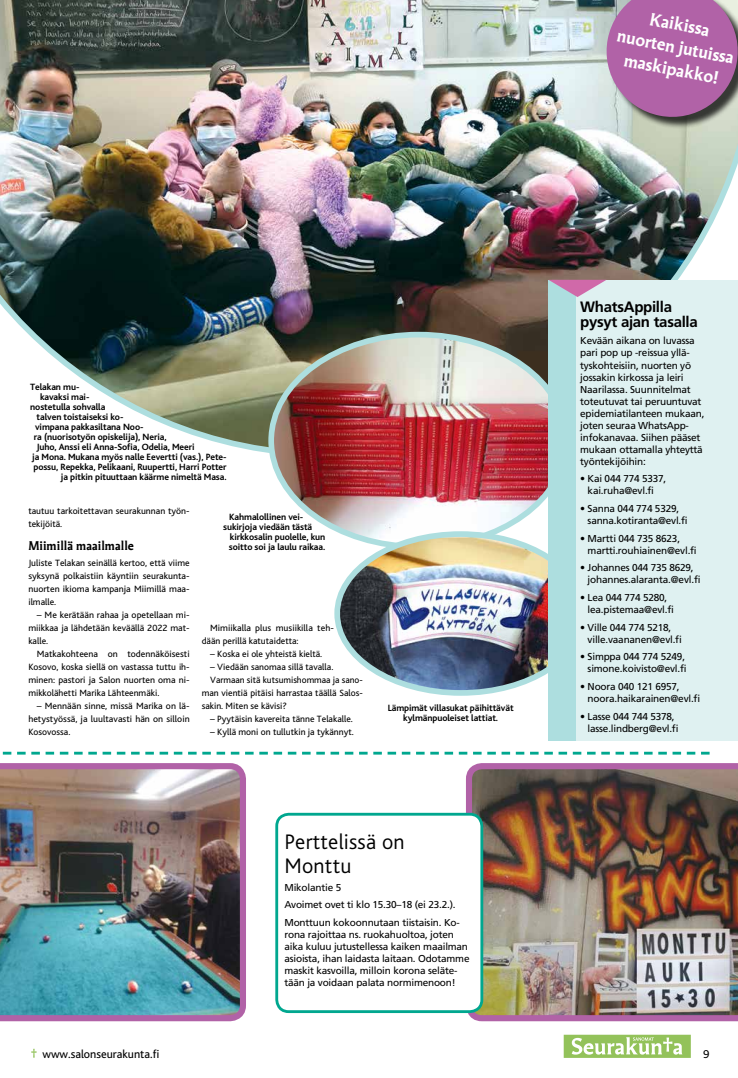
<style>
.page{position:relative;width:738px;height:1078px;background:#fff}
.page>*{position:absolute;margin:0;border:0;box-sizing:border-box;transform-origin:0 0}
.t1{font:300 22px/24px "Bliss";letter-spacing:.01em;color:#000}
.t2{font:700 17px/22.5px "Martti";color:#fff;text-align:center}
.t3{font:700 15px/15px "Frutiger LT Std";letter-spacing:-.02em;color:#000}
.t4{font:12px "Bliss";color:#000}
.t5{font:700 12px "Martti";color:#000}
.t6{font:10px/12px "Frutiger LT Std";letter-spacing:-.02em;color:#000}
.t7{font:9.5px/13px "Bliss";color:#000;text-align:justify}
.t8{font:700 9.5px/10px "Bliss";letter-spacing:-.01em;color:#000;text-align:center}
</style>
<div class="page">
<svg style="left:31px;top:1048px;width:5px;height:9px"></svg>
<svg style="left:563px;top:1034px;width:127px;height:23px"></svg>
<img style="left:0;top:0;width:737px;height:453px">
<div style="left:607px;top:0;width:130px;height:129px;background:#000;opacity:.75"></div>
<svg style="left:600px;top:0;width:137px;height:122px;background:#ad73a6"></svg>
<svg style="left:2px;top:751px;width:707px;height:3px"></svg>
<img style="left:0;top:763px;width:246px;height:257px">
<img style="left:465px;top:763px;width:272px;height:257px">
<div style="left:276px;top:814px;width:205px;height:197px;background:#fff;border-radius:12px"></div>
<div style="left:275px;top:812px;width:208px;height:200px;border:3px solid #00a78f;border-radius:12px"></div>
<img style="left:271px;top:334px;width:277px;height:203px">
<img style="left:340px;top:537px;width:208px;height:154px">
<div style="left:334px;top:531px;width:252px;height:164px;border:6px solid #addedf;border-radius:50%"></div>
<div style="left:548px;top:280px;width:29px;height:460px;background:#addedf"></div>
<div style="left:576px;top:280px;width:161px;height:460px;background:#dff1f1"></div>
<svg style="left:549px;top:280px;width:57px;height:17px"></svg>
<h2 class="t2" style="left:623px;top:2px;width:120px;rotate:11deg">Kaikissa nuorten jutuissa maskipakko!</h2>
<p class="t8" style="left:30px;top:382px;width:51px">Telakan mu-</p>
<p class="t8" style="left:40px;top:392px;width:51px">kavaksi mai-</p>
<p class="t8" style="left:30px;top:402px;width:77px">nostetulla sohvalla</p>
<p class="t8" style="left:37px;top:412px;width:88px">talven toistaiseksi ko-</p>
<p class="t8" style="left:35px;top:422px;width:110px">vimpana pakkasiltana Noo-</p>
<p class="t8" style="left:34px;top:432px;width:134px">ra (nuorisotyön opiskelija), Neria,</p>
<p class="t8" style="left:36px;top:442px;width:160px">Juho, Anssi eli Anna-Sofia, Odelia, Meeri</p>
<p class="t8" style="left:32px;top:452px;width:196px">ja Mona. Mukana myös nalle Eevertti (vas.), Pete-</p>
<p class="t8" style="left:33px;top:462px;width:194px">possu, Repekka, Pelikaani, Ruupertti, Harri Potter</p>
<p class="t8" style="left:61px;top:472px;width:167px">ja pitkin pituuttaan käärme nimeltä Masa.</p>
<p class="t7" style="left:28px;top:504px;width:163px">tautuu tarkoitettavan seurakunnan työn&shy;tekijöitä.</p>
<p class="t5" style="left:28px;top:537px;width:107px">Miimillä maailmalle</p>
<p class="t7" style="left:28px;top:556px;width:163px">Juliste Telakan seinällä kertoo, että viime syksynä polkaistiin käyntiin seurakunta&shy;nuorten ikioma kampanja Miimillä maa&shy;ilmalle.</p>
<p class="t7" style="left:28px;top:608px;width:163px;text-indent:9px">– Me kerätään rahaa ja opetellaan mi&shy;miikkaa ja lähdetään keväällä 2022 mat&shy;kalle.</p>
<p class="t7" style="left:28px;top:647px;width:163px;text-indent:9px">Matkakohteena on todennäköisesti Kosovo, koska siellä on vastassa tuttu ih&shy;minen: pastori ja Salon nuorten oma ni&shy;mikkolähetti Marika Lähteenmäki.</p>
<p class="t7" style="left:28px;top:699px;width:163px;text-indent:9px">– Mennään sinne, missä Marika on lä&shy;hetystyössä, ja luultavasti hän on silloin Kosovossa.</p>
<p class="t8" style="left:229px;top:512px;width:76px">Kahmalollinen vei-</p>
<p class="t8" style="left:223px;top:522px;width:91px">sukirjoja viedään tästä</p>
<p class="t8" style="left:230px;top:532px;width:97px">kirkkosalin puolelle, kun</p>
<p class="t8" style="left:229px;top:542px;width:98px">soitto soi ja laulu raikaa.</p>
<p class="t7" style="left:201px;top:621px;width:134px;text-indent:9px">Mimiikalla plus musiikilla teh&shy;dään perillä katutaidetta:</p>
<p class="t7" style="left:210px;top:647px;width:113px">– Koska ei ole yhteistä kieltä.</p>
<p class="t7" style="left:210px;top:660px;width:124px">– Viedään sanomaa sillä tavalla.</p>
<p class="t7" style="left:210px;top:673px;width:154px">Varmaan sitä kutsumishommaa ja sano-</p>
<p class="t7" style="left:201px;top:686px;width:163px">man vientiä pitäisi harrastaa täällä Salos-</p>
<p class="t7" style="left:201px;top:699px;width:87px">sakin. Miten se kävisi?</p>
<p class="t7" style="left:210px;top:712px;width:144px">– Pyytäisin kavereita tänne Telakalle.</p>
<p class="t7" style="left:210px;top:725px;width:145px">– Kyllä moni on tullutkin ja tykännyt.</p>
<p class="t8" style="left:387px;top:703px;width:127px">Lämpimät villasukat päihittävät kylmänpuoleiset lattiat.</p>
<h1 class="t1" style="left:284px;top:830px;width:122px">Perttelissä on<br>Monttu</h1>
<p class="t6" style="left:284px;top:878px;width:177px;line-height:17.7px">Mikolantie 5<br>Avoimet ovet ti klo 15.30–18 (ei 23.2.).<br>Monttuun kokoonnutaan tiistaisin. Ko-</p>
<p class="t6" style="left:284px;top:928px;width:186px">rona rajoittaa ns. ruokahuoltoa, joten aika kuluu jutustellessa kaiken maailman asioista, ihan laidasta laitaan. Odotamme maskit kasvoilla, milloin korona seläte&shy;tään ja voidaan palata normimenoon!</p>
<h3 class="t3" style="left:579px;top:299px;width:119px">WhatsAppilla pysyt ajan tasalla</h3>
<p class="t6" style="left:579px;top:335px;width:126px">Kevään aikana on luvassa pari pop up -reissua yllä&shy;tyskohteisiin, nuorten yö jossakin kirkossa ja leiri<br>Naarilassa. Suunnitelmat toteutuvat tai peruuntuvat epidemiatilanteen mukaan, joten seuraa WhatsApp&shy;infokanavaa. Siihen pääset mukaan ottamalla yhteyttä työntekijöihin:</p>
<p class="t6" style="left:579px;top:472px;width:87px;text-align:center">• Kai 044 774 5337, kai.ruha@evl.fi</p>
<p class="t6" style="left:587px;top:502px;width:101px;text-indent:-7px">• Sanna 044 774 5329, sanna.kotiranta@evl.fi</p>
<p class="t6" style="left:587px;top:532px;width:110px;text-indent:-7px">• Martti 044 735 8623, martti.rouhiainen@evl.fi</p>
<p class="t6" style="left:587px;top:561px;width:114px;text-indent:-7px">• Johannes 044 735 8629, johannes.alaranta.@evl.fi</p>
<p class="t6" style="left:587px;top:591px;width:88px;text-indent:-7px">• Lea 044 774 5280, lea.pistemaa@evl.fi</p>
<p class="t6" style="left:587px;top:621px;width:96px;text-indent:-7px">• Ville 044 774 5218, ville.vaananen@evl.fi</p>
<p class="t6" style="left:579px;top:650px;width:108px;text-align:right">• Simppa 044 774 5249, simone.koivisto@evl.fi</p>
<p class="t6" style="left:587px;top:680px;width:114px;text-indent:-7px">• Noora 040 121 6957, noora.haikarainen@evl.fi</p>
<p class="t6" style="left:587px;top:710px;width:92px;text-indent:-7px">• Lasse 044 744 5378, lasse.lindberg@evl.fi</p>
<p class="t4" style="left:42px;top:1047px;width:118px">www.salonseurakunta.fi</p>
<p class="t4" style="left:702px;top:1047px;width:8px">9</p>
</div>
